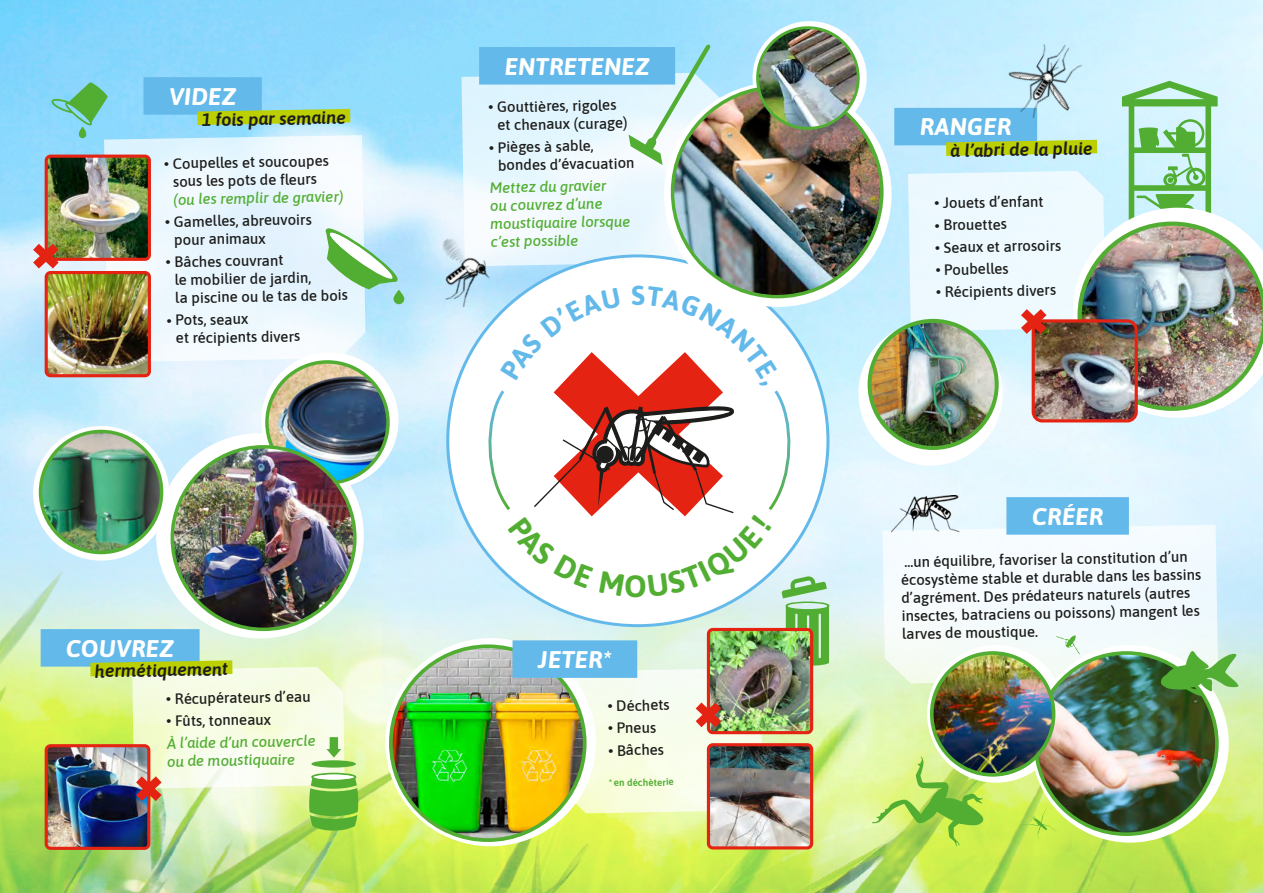
<style>
.page{position:relative;width:1263px;height:893px;background:#fff}
.page>*{position:absolute;margin:0;border:0;box-sizing:border-box;transform-origin:0 0}
.t1{font:italic 700 24px "Asap";letter-spacing:.01em;color:#fff}
.t2{font:italic 600 18px "Asap";color:#1d1d1b}
.t3{font:500 15px/18px "Asap";color:#1d1d1b}
.t4{font:italic 500 15px/18px "Asap";color:#52ae32}
.t5{font:600 9.9px "Asap";color:#52ae32}
</style>
<div class="page">
<img style="left:0;top:0;width:1263px;height:893px">
<svg style="left:461px;top:73px;width:262px;height:193px;fill:#e7f7fe"></svg>
<svg style="left:33px;top:426px;width:136px;height:135px"></svg>
<svg style="left:156px;top:433px;width:208px;height:205px"></svg>
<svg style="left:261px;top:352px;width:138px;height:136px"></svg>
<img style="left:267px;top:362px;width:121px;height:121px;border-radius:61px">
<div style="left:265px;top:360px;width:125px;height:125px;border:3px solid #52ae32;border-radius:50%"></div>
<img style="left:172px;top:447px;width:183px;height:182px;border-radius:91px">
<img style="left:41px;top:431px;width:121px;height:121px;border-radius:61px">
<div style="left:39px;top:430px;width:124px;height:124px;border:3px solid #52ae32;border-radius:50%"></div>
<div style="left:144px;top:77px;width:118px;height:38px;background:#63b9e9"></div>
<div style="left:41px;top:629px;width:159px;height:38px;background:#63b9e9"></div>
<div style="left:449px;top:257px;width:377px;height:367px;background:#fff;border-radius:50%"></div>
<svg style="left:871px;top:756px;width:114px;height:90px;background:#b6df67"></svg>
<svg style="left:1019px;top:807px;width:38px;height:36px"></svg>
<svg style="left:104px;top:135px;width:261px;height:227px;fill:#ebf7fe"></svg>
<div style="left:882px;top:525px;width:336px;height:158px;background:#f4fbfe"></div>
<svg style="left:184px;top:102px;width:180px;height:30px;background:#a2d499"></svg>
<svg style="left:51px;top:82px;width:57px;height:43px;background:#73c7ad"></svg>
<div style="left:79px;top:127px;width:7px;height:11px;background:#52ae32;border-radius:4px"></div>
<img style="left:49px;top:159px;width:98px;height:98px">
<div style="left:45px;top:155px;width:106px;height:106px;border:3px solid #e42313;border-radius:4px"></div>
<img style="left:49px;top:275px;width:98px;height:98px">
<div style="left:45px;top:271px;width:106px;height:106px;border:3px solid #e42313;border-radius:4px"></div>
<img style="left:711px;top:813px;width:98px;height:32px">
<div style="left:707px;top:743px;width:106px;height:106px;border:3px solid #e42313;border-radius:4px"></div>
<svg style="left:385px;top:638px;width:211px;height:208px"></svg>
<img style="left:391px;top:646px;width:194px;height:194px;border-radius:97px">
<div style="left:1032px;top:319px;width:106px;height:103px;border:3px solid #e42313;border-radius:9px"></div>
<svg style="left:1031px;top:645px;width:198px;height:198px"></svg>
<svg style="left:927px;top:645px;width:138px;height:138px"></svg>
<img style="left:1036px;top:653px;width:181px;height:181px;border-radius:91px">
<img style="left:932px;top:653px;width:122px;height:122px;border-radius:61px">
<div style="left:930px;top:651px;width:125px;height:126px;border:4px solid #52ae32;border-radius:50%"></div>
<div style="left:1006px;top:497px;width:123px;height:38px;background:#63b9e9"></div>
<svg style="left:1160px;top:650px;width:79px;height:46px"></svg>
<svg style="left:1056px;top:635px;width:24px;height:20px"></svg>
<div style="left:894px;top:108px;width:143px;height:37px;background:#63b9e9"></div>
<svg style="left:858px;top:321px;width:145px;height:145px"></svg>
<img style="left:869px;top:321px;width:128px;height:127px;border-radius:64px">
<div style="left:479px;top:47px;width:196px;height:38px;background:#63b9e9"></div>
<svg style="left:664px;top:82px;width:227px;height:225px"></svg>
<svg style="left:752px;top:21px;width:115px;height:113px"></svg>
<img style="left:672px;top:87px;width:210px;height:210px;border-radius:105px">
<img style="left:758px;top:28px;width:100px;height:100px;border-radius:49px">
<div style="left:756px;top:26px;width:104px;height:104px;border:3px solid #52ae32;border-radius:50%"></div>
<svg style="left:628px;top:44px;width:83px;height:121px"></svg>
<img style="left:49px;top:748px;width:97px;height:98px">
<div style="left:45px;top:744px;width:105px;height:106px;border:3px solid #e42313;border-radius:4px"></div>
<img style="left:993px;top:25px;width:104px;height:56px">
<img style="left:892px;top:496px;width:70px;height:40px">
<img style="left:412px;top:220px;width:96px;height:96px">
<svg style="left:33px;top:244px;width:26px;height:24px"></svg>
<img style="left:908px;top:81px;width:355px;height:337px">
<svg style="left:393px;top:290px;width:11px;height:14px"></svg>
<svg style="left:325px;top:228px;width:73px;height:61px"></svg>
<svg style="left:77px;top:653px;width:282px;height:178px;background:#cddcb0"></svg>
<div style="left:311px;top:760px;width:45px;height:8px;background:#52ae32;border-radius:50%"></div>
<svg style="left:313px;top:774px;width:41px;height:5px"></svg>
<img style="left:485px;top:286px;width:344px;height:527px">
<h1 class="t1" style="left:169px;top:79px;width:69px">VIDEZ</h1>
<p class="t2" style="left:201px;top:107px;width:146px;rotate:-1deg">1 fois par semaine</p>
<p class="t3" style="left:164px;top:154px;width:166px;text-align:center;rotate:-1deg">• Coupelles et soucoupes sous les pots de fl eurs</p>
<p class="t4" style="left:173px;top:190px;width:172px;rotate:-1deg">(ou les remplir de gravier)</p>
<p class="t3" style="left:174px;top:212px;width:139px;text-indent:-9px;rotate:-1deg">• Gamelles, abreuvoirs pour animaux</p>
<p class="t3" style="left:174px;top:252px;width:174px;text-indent:-9px;rotate:-1deg">• Bâches couvrant<br>le mobilier de jardin,<br>la piscine ou le tas de bois</p>
<p class="t3" style="left:175px;top:310px;width:126px;text-indent:-9px;rotate:-1deg">• Pots, seaux<br>et récipients divers</p>
<h1 class="t1" style="left:66px;top:631px;width:109px">COUVREZ</h1>
<p class="t2" style="left:95px;top:659px;width:135px;rotate:-1deg">hermétiquement</p>
<p class="t3" style="left:166px;top:689px;width:146px;rotate:-1deg">• Récupérateurs d’eau</p>
<p class="t3" style="left:166px;top:711px;width:106px;rotate:-1deg">• Fûts, tonneaux</p>
<p class="t4" style="left:167px;top:734px;width:150px;rotate:-1deg">À l’aide d’un couvercle ou de moustiquaire</p>
<h1 class="t1" style="left:505px;top:49px;width:146px">ENTRETENEZ</h1>
<p class="t3" style="left:497px;top:97px;width:132px;text-indent:-9px;rotate:-1deg">• Gouttières, rigoles et chenaux (curage)</p>
<p class="t3" style="left:497px;top:138px;width:138px;text-indent:-9px;rotate:-1deg">• Pièges à sable, bondes d’évacuation</p>
<p class="t4" style="left:490px;top:178px;width:142px;rotate:-1deg">Mettez du gravier<br>ou couvrez d’une moustiquaire lorsque c’est possible</p>
<h1 class="t1" style="left:538px;top:643px;width:75px">JETER*</h1>
<p class="t3" style="left:607px;top:696px;width:64px;rotate:-1deg">• Déchets</p>
<p class="t3" style="left:608px;top:718px;width:50px;rotate:-1deg">• Pneus</p>
<p class="t3" style="left:608px;top:741px;width:57px;rotate:-1deg">• Bâches</p>
<p class="t5" style="left:609px;top:776px;width:67px;rotate:-1deg">*en déchèterie</p>
<h1 class="t1" style="left:920px;top:110px;width:93px">RANGER</h1>
<p class="t2" style="left:950px;top:138px;width:144px;rotate:-1deg">à l’abri de la pluie</p>
<p class="t3" style="left:934px;top:193px;width:111px;rotate:-1deg">• Jouets d’enfant</p>
<p class="t3" style="left:935px;top:216px;width:74px;rotate:-1deg">• Brouettes</p>
<p class="t3" style="left:935px;top:238px;width:128px;rotate:-1deg">• Seaux et arrosoirs</p>
<p class="t3" style="left:935px;top:260px;width:75px;rotate:-1deg">• Poubelles</p>
<p class="t3" style="left:936px;top:282px;width:122px;rotate:-1deg">• Récipients divers</p>
<h1 class="t1" style="left:1032px;top:499px;width:73px">CRÉER</h1>
<p class="t3" style="left:900px;top:552px;width:302px;rotate:-1deg">...un équilibre, favoriser la constitution d’un écosystème stable et durable dans les bassins d’agrément. Des prédateurs naturels (autres insectes, batraciens ou poissons) mangent les larves de moustique.</p>
</div>
